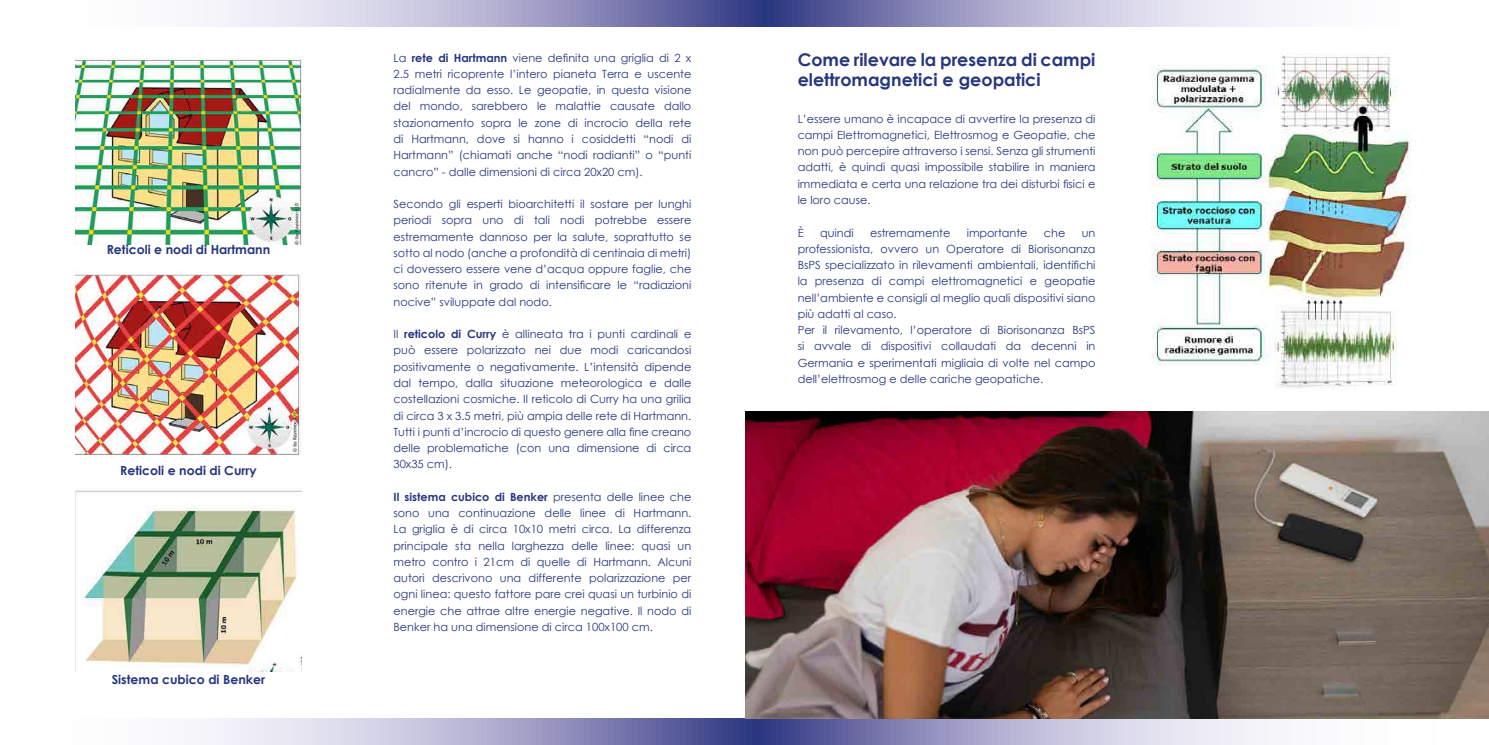
<style>
.page{position:relative;width:1489px;height:745px;background:#fff}
.page>*{position:absolute;margin:0;border:0;box-sizing:border-box;transform-origin:0 0}
.t1{font:700 17.5px/20px "Century Gothic";color:#263780}
.t2{font:700 12.5px "Century Gothic";color:#263780}
.t3{font:11.25px/16.2px "Century Gothic";color:#263780;text-align:justify}
.s1{font-weight:700}
</style>
<div class="page">
<svg style="left:216px;top:0;width:1063px;height:27px"></svg>
<svg style="left:205px;top:718px;width:1283px;height:26px"></svg>
<img style="left:745px;top:411px;width:743px;height:307px">
<img style="left:76px;top:57px;width:225px;height:187px">
<img style="left:1151px;top:55px;width:260px;height:333px">
<img style="left:76px;top:490px;width:225px;height:181px">
<img style="left:76px;top:274px;width:225px;height:181px">
<p class="t2" style="left:107px;top:240px;width:165px">Reticoli e nodi di Hartmann</p>
<p class="t2" style="left:120px;top:460px;width:138px">Reticoli e nodi di Curry</p>
<p class="t2" style="left:112px;top:669px;width:155px">Sistema cubico di Benker</p>
<p class="t3" style="left:393px;top:49px;width:299px">La <span class="s1">rete di Hartmann</span> viene definita una griglia di 2 x 2.5 metri ricoprente l’intero pianeta Terra e uscente radialmente da esso. Le geopatie, in questa visione del mondo, sarebbero le malattie causate dallo stazionamento sopra le zone di incrocio della rete di Hartmann, dove si hanno i cosiddetti “nodi di Hartmann” (chiamati anche “nodi radianti” o “punti cancro” - dalle dimensioni di circa 20x20 cm).</p>
<p class="t3" style="left:393px;top:195px;width:299px">Secondo gli esperti bioarchitetti il sostare per lunghi periodi sopra uno di tali nodi potrebbe essere estremamente dannoso per la salute, soprattutto se sotto al nodo (anche a profondità di centinaia di metri) ci dovessero essere vene d’acqua oppure faglie, che sono ritenute in grado di intensificare le “radiazioni nocive” sviluppate dal nodo.</p>
<p class="t3" style="left:393px;top:325px;width:299px">Il <span class="s1">reticolo di Curry</span> è allineata tra i punti cardinali e può essere polarizzato nei due modi caricandosi positivamente o negativamente. L’intensità dipende dal tempo, dalla situazione meteorologica e dalle costellazioni cosmiche. Il reticolo di Curry ha una grilia di circa 3 x 3.5 metri, più ampia delle rete di Hartmann.<br>Tutti i punti d’incrocio di questo genere alla fine creano delle problematiche (con una dimensione di circa 30x35 cm).</p>
<p class="t3" style="left:393px;top:488px;width:299px"><span class="s1">Il sistema cubico di Benker</span> presenta delle linee che sono una continuazione delle linee di Hartmann.<br>La griglia è di circa 10x10 metri circa. La differenza principale sta nella larghezza delle linee: quasi un metro contro i 21cm di quelle di Hartmann. Alcuni autori descrivono una differente polarizzazione per ogni linea: questo fattore pare crei quasi un turbinio di energie che attrae altre energie negative. Il nodo di Benker ha una dimensione di circa 100x100 cm.</p>
<h1 class="t1" style="left:797px;top:49px;width:299px">Come rilevare la presenza di campi elettromagnetici e geopatici</h1>
<p class="t3" style="left:797px;top:110px;width:299px">L’essere umano è incapace di avvertire la presenza di campi Elettromagnetici, Elettrosmog e Geopatie, che non può percepire attraverso i sensi. Senza gli strumenti adatti, è quindi quasi impossibile stabilire in maniera immediata e certa una relazione tra dei disturbi fisici e le loro cause.</p>
<p class="t3" style="left:797px;top:224px;width:8px">È</p>
<p class="t3" style="left:820px;top:224px;width:35px">quindi</p>
<p class="t3" style="left:870px;top:224px;width:82px">estremamente</p>
<p class="t3" style="left:966px;top:224px;width:62px">importante</p>
<p class="t3" style="left:1043px;top:224px;width:23px">che</p>
<p class="t3" style="left:797px;top:224px;width:299px;text-align:left;text-indent:284px">un professionista, ovvero un Operatore di Biorisonanza BsPS specializzato in rilevamenti ambientali, identifichi la presenza di campi elettromagnetici e geopatie nell’ambiente e consigli al meglio quali dispositivi siano più adatti al caso.<br>Per il rilevamento, l’operatore di Biorisonanza BsPS si avvale di dispositivi collaudati da decenni in Germania e sperimentati migliaia di volte nel campo dell’elettrosmog e delle cariche geopatiche.</p>
</div>
